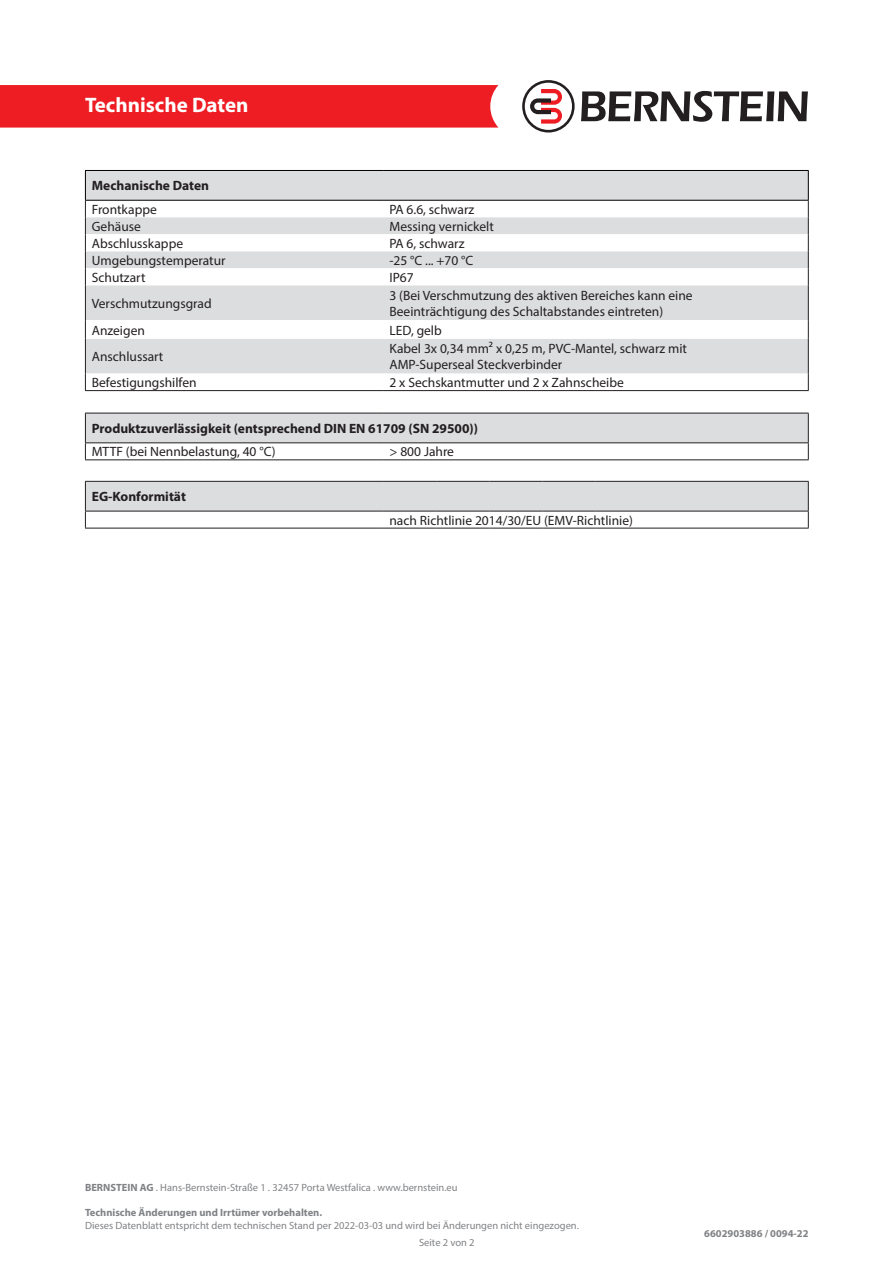
<style>
.page{position:relative;width:893px;height:1263px;background:#fff}
.page>*{position:absolute;margin:0;border:0;box-sizing:border-box;transform-origin:0 0}
.t1{font:700 21px "Myriad Pro";color:#fff}
.t2{font:13.5px "Myriad Pro";color:#231f20}
.t3{font:700 13.5px "Myriad Pro";color:#231f20}
.t4{font:10.5px "Myriad Pro";color:#808285}
.t5{font:700 10.5px "Myriad Pro";color:#808285}
.s1{font-weight:700}
</style>
<div class="page">
<div style="left:0;top:85px;width:498px;height:43px;background:#ee1d23"></div>
<svg style="left:581px;top:91px;width:227px;height:31px"></svg>
<svg style="left:522px;top:80px;width:53px;height:53px"></svg>
<svg style="left:85px;top:414px;width:724px;height:45px"></svg>
<hr style="left:85px;top:413px;width:298px;height:1px;background:#231f20">
<hr style="left:383px;top:413px;width:426px;height:1px;background:#231f20">
<hr style="left:85px;top:442px;width:298px;height:1px;background:#231f20">
<hr style="left:383px;top:442px;width:426px;height:1px;background:#231f20">
<hr style="left:85px;top:459px;width:298px;height:1px;background:#231f20">
<hr style="left:383px;top:459px;width:426px;height:1px;background:#231f20">
<div style="left:86px;top:171px;width:722px;height:29px;background:#dcdddf"></div>
<svg style="left:86px;top:201px;width:722px;height:189px;fill:#dcdddf"></svg>
<hr style="left:85px;top:285px;width:1px;height:35px;background:#231f20">
<hr style="left:808px;top:285px;width:1px;height:35px;background:#231f20">
<svg style="left:85px;top:320px;width:1px;height:19px"></svg>
<svg style="left:808px;top:320px;width:1px;height:19px"></svg>
<hr style="left:85px;top:339px;width:1px;height:35px;background:#231f20">
<hr style="left:808px;top:339px;width:1px;height:35px;background:#231f20">
<svg style="left:85px;top:374px;width:1px;height:16px"></svg>
<svg style="left:808px;top:374px;width:1px;height:16px"></svg>
<hr style="left:85px;top:170px;width:298px;height:1px;background:#000">
<svg style="left:85px;top:171px;width:1px;height:114px"></svg>
<hr style="left:383px;top:170px;width:426px;height:1px;background:#000">
<svg style="left:808px;top:171px;width:1px;height:114px"></svg>
<hr style="left:85px;top:200px;width:298px;height:1px;background:#000">
<hr style="left:383px;top:200px;width:426px;height:1px;background:#000">
<hr style="left:85px;top:390px;width:298px;height:1px;background:#231f20">
<hr style="left:383px;top:390px;width:426px;height:1px;background:#231f20">
<svg style="left:85px;top:482px;width:724px;height:46px"></svg>
<hr style="left:85px;top:481px;width:298px;height:1px;background:#231f20">
<hr style="left:383px;top:481px;width:53px;height:1px;background:#231f20">
<hr style="left:436px;top:481px;width:53px;height:1px;background:#231f20">
<hr style="left:489px;top:481px;width:54px;height:1px;background:#231f20">
<hr style="left:543px;top:481px;width:53px;height:1px;background:#231f20">
<hr style="left:596px;top:481px;width:213px;height:1px;background:#231f20">
<hr style="left:85px;top:511px;width:298px;height:1px;background:#231f20">
<hr style="left:383px;top:511px;width:53px;height:1px;background:#231f20">
<hr style="left:436px;top:511px;width:53px;height:1px;background:#231f20">
<hr style="left:489px;top:511px;width:54px;height:1px;background:#231f20">
<hr style="left:543px;top:511px;width:53px;height:1px;background:#231f20">
<hr style="left:596px;top:511px;width:213px;height:1px;background:#231f20">
<hr style="left:85px;top:528px;width:298px;height:1px;background:#231f20">
<hr style="left:383px;top:528px;width:53px;height:1px;background:#231f20">
<hr style="left:436px;top:528px;width:53px;height:1px;background:#231f20">
<hr style="left:489px;top:528px;width:54px;height:1px;background:#231f20">
<hr style="left:543px;top:528px;width:53px;height:1px;background:#231f20">
<hr style="left:596px;top:528px;width:213px;height:1px;background:#231f20">
<h1 class="t1" style="left:85px;top:91px;width:165px">Technische Daten</h1>
<p class="t3" style="left:92px;top:177px;width:119px">Mechanische Daten</p>
<p class="t2" style="left:92px;top:201px;width:67px">Frontkappe</p>
<p class="t2" style="left:389px;top:201px;width:86px">PA 6.6, schwarz</p>
<p class="t2" style="left:92px;top:218px;width:51px">Gehäuse</p>
<p class="t2" style="left:389px;top:218px;width:106px">Messing vernickelt</p>
<p class="t2" style="left:92px;top:235px;width:93px">Abschlusskappe</p>
<p class="t2" style="left:389px;top:235px;width:77px">PA 6, schwarz</p>
<p class="t2" style="left:92px;top:252px;width:135px">Umgebungstemperatur</p>
<p class="t2" style="left:389px;top:252px;width:85px">-25 °C ... +70 °C</p>
<p class="t2" style="left:92px;top:269px;width:55px">Schutzart</p>
<p class="t2" style="left:389px;top:269px;width:26px">IP67</p>
<p class="t2" style="left:92px;top:295px;width:121px">Verschmutzungsgrad</p>
<p class="t2" style="left:389px;top:287px;width:305px">3 (Bei Verschmutzung des aktiven Bereiches kann eine</p>
<p class="t2" style="left:389px;top:303px;width:275px">Beeinträchtigung des Schaltabstandes eintreten)</p>
<p class="t2" style="left:92px;top:322px;width:55px">Anzeigen</p>
<p class="t2" style="left:389px;top:322px;width:54px">LED, gelb</p>
<p class="t2" style="left:92px;top:348px;width:73px">Anschlussart</p>
<p class="t2" style="left:389px;top:340px;width:299px">Kabel 3x 0,34 mm² x 0,25 m, PVC-Mantel, schwarz mit</p>
<p class="t2" style="left:389px;top:356px;width:174px">AMP-Superseal Steckverbinder</p>
<p class="t2" style="left:92px;top:374px;width:106px">Befestigungshilfen</p>
<p class="t2" style="left:389px;top:374px;width:236px">2 x Sechskantmutter und 2 x Zahnscheibe</p>
<p class="t3" style="left:92px;top:420px;width:388px">Produktzuverlässigkeit (entsprechend DIN EN 61709 (SN 29500))</p>
<p class="t2" style="left:92px;top:444px;width:185px">MTTF (bei Nennbelastung, 40 °C)</p>
<p class="t2" style="left:389px;top:444px;width:66px">&gt; 800 Jahre</p>
<p class="t3" style="left:92px;top:488px;width:96px">EG-Konformität</p>
<p class="t2" style="left:389px;top:512px;width:245px">nach Richtlinie 2014/30/EU (EMV-Richtlinie)</p>
<p class="t4" style="left:85px;top:1181px;width:374px"><span class="s1">BERNSTEIN AG</span> . Hans-Bernstein-Straße 1 . 32457 Porta Westfalica . www.bernstein.eu</p>
<p class="t5" style="left:85px;top:1206px;width:239px">Technische Änderungen und Irrtümer vorbehalten.</p>
<p class="t4" style="left:85px;top:1219px;width:495px">Dieses Datenblatt entspricht dem technischen Stand per 2022-03-03 und wird bei Änderungen nicht eingezogen.</p>
<p class="t4" style="left:419px;top:1236px;width:57px">Seite 2 von 2</p>
<p class="t5" style="left:704px;top:1227px;width:106px">6602903886 / 0094-22</p>
</div>
